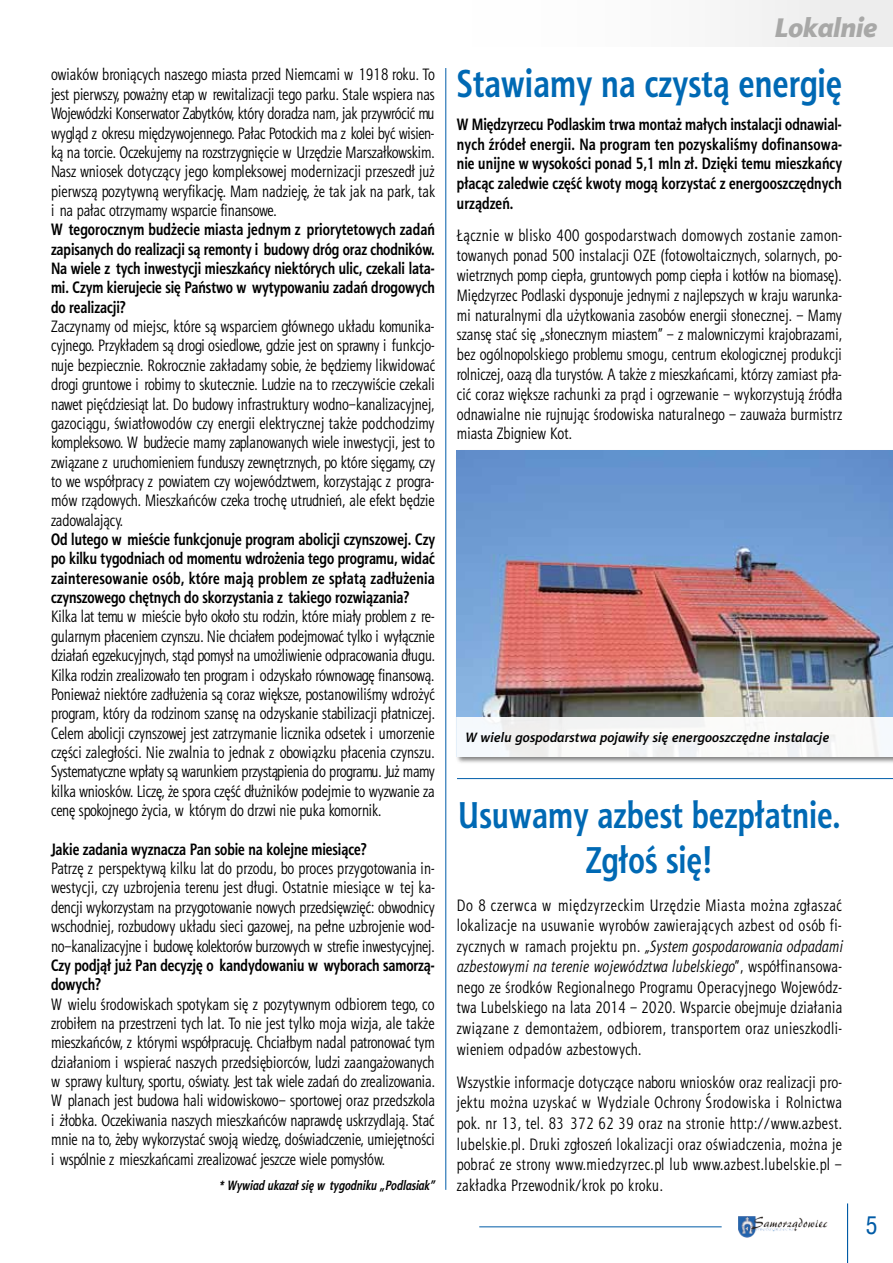
<style>
.page{position:relative;width:893px;height:1263px;background:#fff}
.page>*{position:absolute;margin:0;border:0;box-sizing:border-box;transform-origin:0 0}
.t1{font:700 39px "Aerton Cnd EFN";letter-spacing:.01em;color:#0069b4}
.t2{font:700 37.5px/45px "Aerton Cnd EFN";letter-spacing:.01em;color:#0069b4;text-align:center}
.t3{font:italic 27px "Aerton EFN Black";color:#a8a8a7}
.t4{font:25.5px "Arial Narrow";color:#005ba6}
.t5{font:condensed 24px "Helvetica";color:#005ba6}
.t6{font:16.5px/19.4px "Aerton Cnd EFN";color:#000;text-align:justify}
.t7{font:700 16.5px/19.4px "Aerton Cnd EFN";color:#000;text-align:justify}
.t8{font:italic 700 13.5px "Aerton EFN";letter-spacing:.01em;color:#000}
.t9{font:italic 700 13.5px "Aerton Cnd EFN";letter-spacing:.01em;color:#000}
.s1{font-style:italic}
</style>
<div class="page">
<div style="left:448px;top:0;width:445px;height:47px;background:#f9f9f9"></div>
<hr style="left:847px;top:1203px;width:1px;height:60px;background:#005ba6">
<img style="left:739px;top:1216px;width:89px;height:21px">
<hr style="left:479px;top:1226px;width:243px;height:1px;background:#005ba6">
<hr style="left:445px;top:68px;width:1px;height:1122px;background:#005da9">
<hr style="left:457px;top:778px;width:436px;height:1px;background:#005da9">
<div style="left:455px;top:449px;width:438px;height:315px;background:#000;opacity:.5"></div>
<img style="left:457px;top:451px;width:436px;height:266px">
<div style="left:457px;top:717px;width:436px;height:40px;background:#f6f9f9"></div>
<p class="t6" style="left:51px;top:65px;width:385px">owiaków broniących naszego miasta przed Niemcami w 1918 roku. To jest pierwszy, poważny etap w rewitalizacji tego parku. Stale wspiera nas Wojewódzki Konserwator Zabytków, który doradza nam, jak przywrócić mu wygląd z okresu międzywojennego. Pałac Potockich ma z kolei być wisien&shy;ką na torcie. Oczekujemy na rozstrzygnięcie w Urzędzie Marszałkowskim.<br>Nasz wniosek dotyczący jego kompleksowej modernizacji przeszedł już pierwszą pozytywną weryfikację. Mam nadzieję, że tak jak na park, tak i na pałac otrzymamy wsparcie finansowe.</p>
<p class="t7" style="left:51px;top:220px;width:385px">W tegorocznym budżecie miasta jednym z priorytetowych zadań zapisanych do realizacji są remonty i budowy dróg oraz chodników.<br>Na wiele z tych inwestycji mieszkańcy niektórych ulic, czekali lata&shy;mi. Czym kierujecie się Państwo w wytypowaniu zadań drogowych do realizacji?</p>
<p class="t6" style="left:51px;top:317px;width:386px">Zaczynamy od miejsc, które są wsparciem głównego układu komunika&shy;cyjnego. Przykładem są drogi osiedlowe, gdzie jest on sprawny i funkcjo&shy;nuje bezpiecznie. Rokrocznie zakładamy sobie, że będziemy likwidować drogi gruntowe i robimy to skutecznie. Ludzie na to rzeczywiście czekali nawet pięćdziesiąt lat. Do budowy infrastruktury wodno–kanalizacyjnej, gazociągu, światłowodów czy energii elektrycznej także podchodzimy kompleksowo. W budżecie mamy zaplanowanych wiele inwestycji, jest to związane z uruchomieniem funduszy zewnętrznych, po które sięgamy, czy to we współpracy z powiatem czy województwem, korzystając z progra&shy;mów rządowych. Mieszkańców czeka trochę utrudnień, ale efekt będzie zadowalający.</p>
<p class="t7" style="left:51px;top:529px;width:385px">Od lutego w mieście funkcjonuje program abolicji czynszowej. Czy po kilku tygodniach od momentu wdrożenia tego programu, widać zainteresowanie osób, które mają problem ze spłatą zadłużenia czynszowego chętnych do skorzystania z takiego rozwiązania?</p>
<p class="t6" style="left:51px;top:607px;width:386px">Kilka lat temu w mieście było około stu rodzin, które miały problem z re&shy;gularnym płaceniem czynszu. Nie chciałem podejmować tylko i wyłącznie działań egzekucyjnych, stąd pomysł na umożliwienie odpracowania długu.<br>Kilka rodzin zrealizowało ten program i odzyskało równowagę finansową.<br>Ponieważ niektóre zadłużenia są coraz większe, postanowiliśmy wdrożyć program, który da rodzinom szansę na odzyskanie stabilizacji płatniczej.<br>Celem abolicji czynszowej jest zatrzymanie licznika odsetek i umorzenie części zaległości. Nie zwalnia to jednak z obowiązku płacenia czynszu.<br>Systematyczne wpłaty są warunkiem przystąpienia do programu. Już mamy kilka wniosków. Liczę, że spora część dłużników podejmie to wyzwanie za cenę spokojnego życia, w którym do drzwi nie puka komornik.</p>
<p class="t7" style="left:51px;top:839px;width:317px">Jakie zadania wyznacza Pan sobie na kolejne miesiące?</p>
<p class="t6" style="left:51px;top:859px;width:385px">Patrzę z perspektywą kilku lat do przodu, bo proces przygotowania in&shy;westycji, czy uzbrojenia terenu jest długi. Ostatnie miesiące w tej ka&shy;dencji wykorzystam na przygotowanie nowych przedsięwzięć: obwodnicy wschodniej, rozbudowy układu sieci gazowej, na pełne uzbrojenie wod&shy;no–kanalizacyjne i budowę kolektorów burzowych w strefie inwestycyjnej.</p>
<p class="t7" style="left:51px;top:955px;width:385px">Czy podjął już Pan decyzję o kandydowaniu w wyborach samorzą&shy;dowych?</p>
<p class="t6" style="left:51px;top:994px;width:385px">W wielu środowiskach spotykam się z pozytywnym odbiorem tego, co zrobiłem na przestrzeni tych lat. To nie jest tylko moja wizja, ale także mieszkańców, z którymi współpracuję. Chciałbym nadal patronować tym działaniom i wspierać naszych przedsiębiorców, ludzi zaangażowanych w sprawy kultury, sportu, oświaty. Jest tak wiele zadań do zrealizowania.<br>W planach jest budowa hali widowiskowo– sportowej oraz przedszkola i żłobka. Oczekiwania naszych mieszkańców naprawdę uskrzydlają. Stać mnie na to, żeby wykorzystać swoją wiedzę, doświadczenie, umiejętności i wspólnie z mieszkańcami zrealizować jeszcze wiele pomysłów.</p>
<p class="t9" style="left:218px;top:1177px;width:218px">* Wywiad ukazał się w tygodniku „Podlasiak”</p>
<h3 class="t3" style="left:773px;top:11px;width:104px">Lokalnie</h3>
<h1 class="t1" style="left:457px;top:61px;width:386px">Stawiamy na czystą energię</h1>
<p class="t7" style="left:457px;top:114px;width:387px;line-height:19.8px">W Międzyrzecu Podlaskim trwa montaż małych instalacji odnawial&shy;nych źródeł energii. Na program ten pozyskaliśmy dofinansowa&shy;nie unijne w wysokości ponad 5,1 mln zł. Dzięki temu mieszkańcy płacąc zaledwie część kwoty mogą korzystać z energooszczędnych urządzeń.</p>
<p class="t6" style="left:457px;top:226px;width:387px;line-height:19.8px">Łącznie w blisko 400 gospodarstwach domowych zostanie zamon&shy;towanych ponad 500 instalacji OZE (fotowoltaicznych, solarnych, po&shy;wietrznych pomp ciepła, gruntowych pomp ciepła i kotłów na biomasę).<br>Międzyrzec Podlaski dysponuje jednymi z najlepszych w kraju warunka&shy;mi naturalnymi dla użytkowania zasobów energii słonecznej. – Mamy szansę stać się „słonecznym miastem” – z malowniczymi krajobrazami, bez ogólnopolskiego problemu smogu, centrum ekologicznej produkcji rolniczej, oazą dla turystów. A także z mieszkańcami, którzy zamiast pła&shy;cić coraz większe rachunki za prąd i ogrzewanie – wykorzystują źródła odnawialne nie rujnując środowiska naturalnego – zauważa burmistrz miasta Zbigniew Kot.</p>
<p class="t8" style="left:465px;top:729px;width:365px">W wielu gospodarstwa pojawiły się energooszczędne instalacje</p>
<h2 class="t2" style="left:458px;top:792px;width:384px">Usuwamy azbest bezpłatnie.<br>Zgłoś się!</h2>
<p class="t6" style="left:457px;top:895px;width:387px;line-height:20.5px">Do 8 czerwca w międzyrzeckim Urzędzie Miasta można zgłaszać lokalizacje na usuwanie wyrobów zawierających azbest od osób fi&shy;zycznych w ramach projektu pn. <span class="s1">„System gospodarowania odpadami azbestowymi na terenie województwa lubelskiego</span>”, współfinansowa&shy;nego ze środków Regionalnego Programu Operacyjnego Wojewódz&shy;twa Lubelskiego na lata 2014 – 2020. Wsparcie obejmuje działania związane z demontażem, odbiorem, transportem oraz unieszkodli&shy;wieniem odpadów azbestowych.</p>
<p class="t6" style="left:457px;top:1072px;width:387px;line-height:20.5px">Wszystkie informacje dotyczące naboru wniosków oraz realizacji pro&shy;jektu można uzyskać w Wydziale Ochrony Środowiska i Rolnictwa pok. nr 13, tel. 83 372 62 39 oraz na stronie http://www.azbest. lubelskie.pl. Druki zgłoszeń lokalizacji oraz oświadczenia, można je pobrać ze strony www.miedzyrzec.pl lub www.azbest.lubelskie.pl – zakładka Przewodnik/krok po kroku.</p>
<h3 class="t4" style="left:865px;top:1207px;width:13px">3</h3>
<h3 class="t5" style="left:866px;top:1210px;width:13px">5</h3>
</div>
